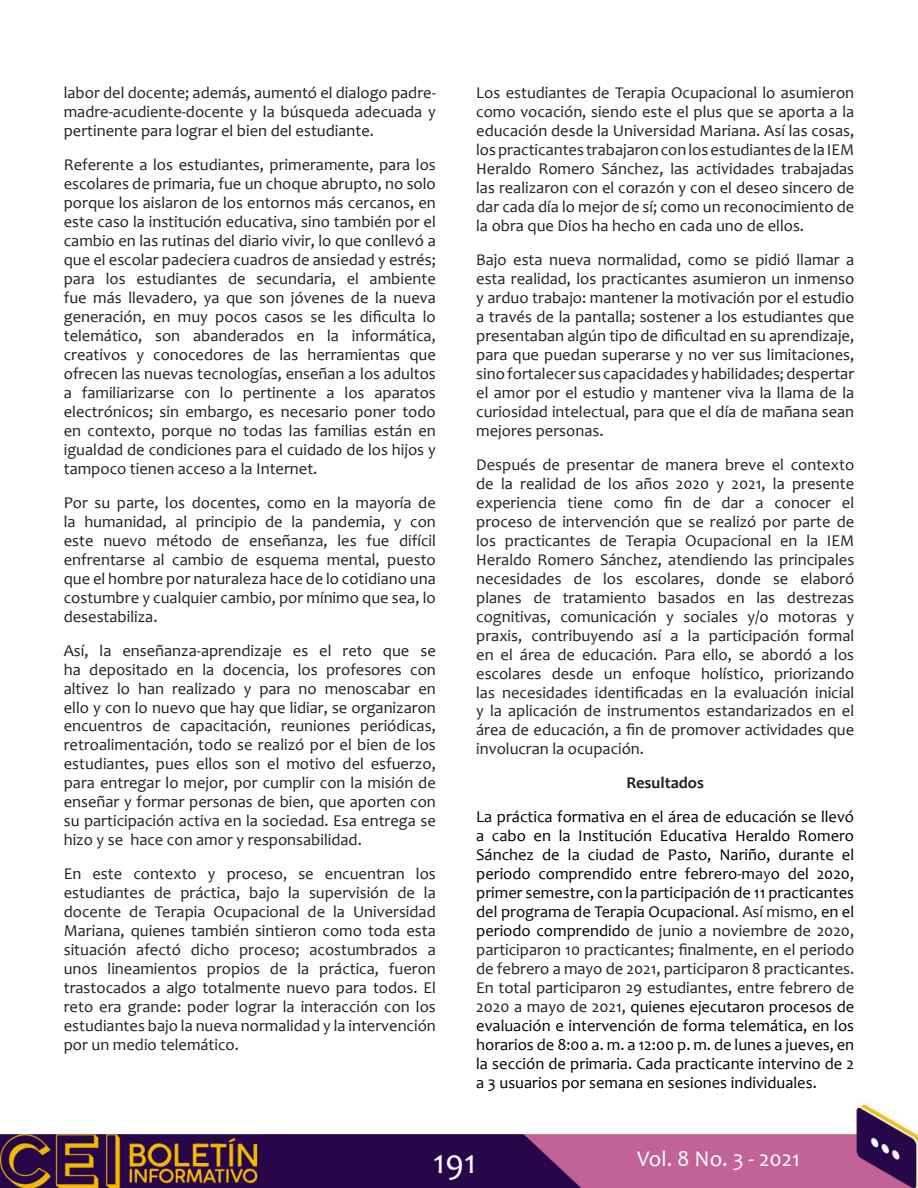
<style>
.page{position:relative;width:918px;height:1188px;background:#fff}
.page>*{position:absolute;margin:0;border:0;box-sizing:border-box;transform-origin:0 0}
.t1{font:34.5px "Candara";color:#fff}
.t2{font:22.5px "Candara";color:#fff}
.t3{font:16.5px/18.9px "Candara";color:#231f20;text-align:justify}
.t4{font:16.5px/18.9px "Candara";color:#000;text-align:justify}
.t5{font:700 16.5px "Candara";color:#231f20}
.s1{color:#231f20}
</style>
<div class="page">
<img style="left:0;top:1103px;width:918px;height:85px">
<p class="t3" style="left:64px;top:83px;width:374px">labor del docente; además, aumentó el dialogo padre&shy;madre-acudiente-docente y la búsqueda adecuada y pertinente para lograr el bien del estudiante.</p>
<p class="t3" style="left:64px;top:155px;width:374px">Referente a los estudiantes, primeramente, para los escolares de primaria, fue un choque abrupto, no solo porque los aislaron de los entornos más cercanos, en este caso la institución educativa, sino también por el cambio en las rutinas del diario vivir, lo que conllevó a que el escolar padeciera cuadros de ansiedad y estrés; para los estudiantes de secundaria, el ambiente fue más llevadero, ya que son jóvenes de la nueva generación, en muy pocos casos se les dificulta lo telemático, son abanderados en la informática, creativos y conocedores de las herramientas que ofrecen las nuevas tecnologías, enseñan a los adultos a familiarizarse con lo pertinente a los aparatos electrónicos; sin embargo, es necesario poner todo en contexto, porque no todas las familias están en igualdad de condiciones para el cuidado de los hijos y tampoco tienen acceso a la Internet.</p>
<p class="t3" style="left:64px;top:493px;width:374px">Por su parte, los docentes, como en la mayoría de la humanidad, al principio de la pandemia, y con este nuevo método de enseñanza, les fue difícil enfrentarse al cambio de esquema mental, puesto que el hombre por naturaleza hace de lo cotidiano una costumbre y cualquier cambio, por mínimo que sea, lo desestabiliza.</p>
<p class="t3" style="left:64px;top:641px;width:374px">Así, la enseñanza-aprendizaje es el reto que se ha depositado en la docencia, los profesores con altivez lo han realizado y para no menoscabar en ello y con lo nuevo que hay que lidiar, se organizaron encuentros de capacitación, reuniones periódicas, retroalimentación, todo se realizó por el bien de los estudiantes, pues ellos son el motivo del esfuerzo, para entregar lo mejor, por cumplir con la misión de enseñar y formar personas de bien, que aporten con su participación activa en la sociedad. Esa entrega se hizo y se hace con amor y responsabilidad.</p>
<p class="t3" style="left:64px;top:864px;width:374px">En este contexto y proceso, se encuentran los estudiantes de práctica, bajo la supervisión de la docente de Terapia Ocupacional de la Universidad Mariana, quienes también sintieron como toda esta situación afectó dicho proceso; acostumbrados a unos lineamientos propios de la práctica, fueron trastocados a algo totalmente nuevo para todos. El reto era grande: poder lograr la interacción con los estudiantes bajo la nueva normalidad y la intervención por un medio telemático.</p>
<p class="t3" style="left:476px;top:83px;width:380px">Los estudiantes de Terapia Ocupacional lo asumieron como vocación, siendo este el plus que se aporta a la educación desde la Universidad Mariana. Así las cosas, los practicantes trabajaron con los estudiantes de la IEM Heraldo Romero Sánchez, las actividades trabajadas las realizaron con el corazón y con el deseo sincero de dar cada día lo mejor de sí; como un reconocimiento de la obra que Dios ha hecho en cada uno de ellos.</p>
<p class="t3" style="left:476px;top:250px;width:380px">Bajo esta nueva normalidad, como se pidió llamar a esta realidad, los practicantes asumieron un inmenso y arduo trabajo: mantener la motivación por el estudio a través de la pantalla; sostener a los estudiantes que presentaban algún tipo de dificultad en su aprendizaje, para que puedan superarse y no ver sus limitaciones, sino fortalecer sus capacidades y habilidades; despertar el amor por el estudio y mantener viva la llama de la curiosidad intelectual, para que el día de mañana sean mejores personas.</p>
<p class="t3" style="left:476px;top:455px;width:380px">Después de presentar de manera breve el contexto de la realidad de los años 2020 y 2021, la presente experiencia tiene como fin de dar a conocer el proceso de intervención que se realizó por parte de los practicantes de Terapia Ocupacional en la IEM Heraldo Romero Sánchez, atendiendo las principales necesidades de los escolares, donde se elaboró planes de tratamiento basados en las destrezas cognitivas, comunicación y sociales y/o motoras y praxis, contribuyendo así a la participación formal en el área de educación. Para ello, se abordó a los escolares desde un enfoque holístico, priorizando las necesidades identificadas en la evaluación inicial y la aplicación de instrumentos estandarizados en el área de educación, a fin de promover actividades que involucran la ocupación.</p>
<p class="t5" style="left:626px;top:773px;width:79px">Resultados</p>
<p class="t4" style="left:476px;top:807px;width:380px">La práctica formativa en el área de educación se llevó a cabo en la Institución Educativa Heraldo Romero Sánchez de la ciudad de Pasto, Nariño, durante el periodo comprendido entre febrero-m<span class="s1">ay</span>o del 2020, primer semestre, con la participación de 11 practicantes del programa de Terapia Ocupacional<span class="s1">. Así mismo,</span> en el periodo comprendido <span class="s1">de junio a noviembre de 2020, participaron 10 practicantes; finalmente, en el periodo de febrero a mayo de 2021, participaron 8 practicantes.<br>En total participaron 29 estudiantes, entre febrero de 2020 a mayo de 2021,</span> quienes ejecutaron procesos de evaluación e intervención de forma telemática, en los horarios de 8:00 a. m. a 12:00 p. m. de lunes a jueves, en la sección de primaria. Cada practicante intervino de 2 a 3 usuarios por semana en sesiones individuales.</p>
<h1 class="t1" style="left:433px;top:1140px;width:45px">191</h1>
<h2 class="t2" style="left:637px;top:1145px;width:165px">Vol. 8 No. 3 - 2021</h2>
</div>
